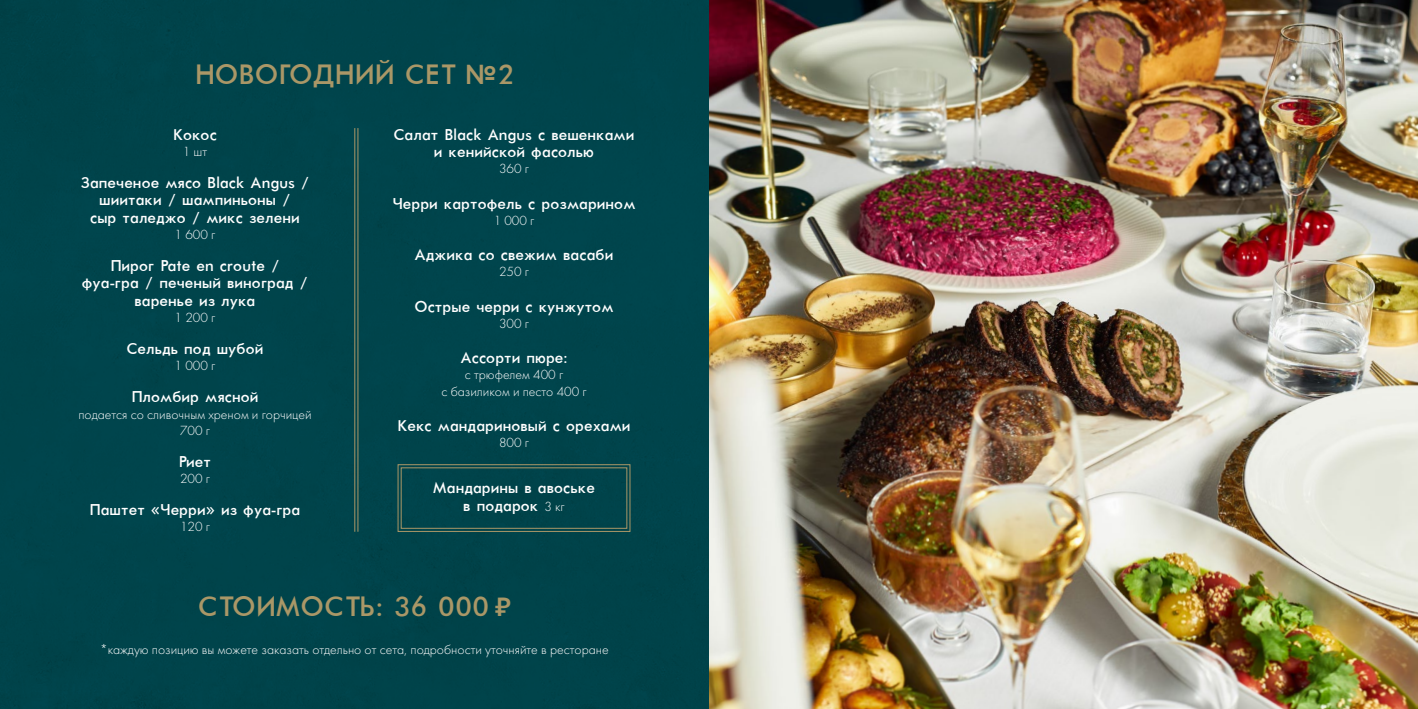
<style>
.page{position:relative;width:1418px;height:709px;background:#fff}
.page>*{position:absolute;margin:0;border:0;box-sizing:border-box;transform-origin:0 0}
.t1{font:31.25px "Futura";color:#aa9767}
.t2{font:17.5px/17.5px "Futura";color:#fff;text-align:center}
.t3{font:13.75px/16.2px "Futura Light C";color:#fff;text-align:center}
.s1{font-family:"Circe";font-weight:700;font-size:27.5px}
.s2{font-family:"Circe"}
.s3{font-family:"Futura Light C";font-size:13.75px}
.s4{font-family:"Circe";font-weight:700;font-size:26.25px}
</style>
<div class="page">
<img style="left:0;top:0;width:1417px;height:709px">
<hr style="left:354px;top:128px;width:1px;height:403px;background:#aa9767">
<hr style="left:357px;top:128px;width:1px;height:403px;background:#aa9767">
<svg style="left:397px;top:464px;width:233px;height:68px;background:#09474b"></svg>
<div style="left:401px;top:467px;width:226px;height:61px;border:1px solid #aa9767"></div>
<h1 class="t1" style="left:195px;top:60px;width:321px">НОВОГОДНИЙ СЕТ <span class="s1">№</span>2</h1>
<p class="t2" style="left:173px;top:126px;width:45px">Кокос</p>
<p class="t3" style="left:183px;top:144px;width:26px">1 шт</p>
<p class="t2" style="left:80px;top:174px;width:230px">Запеченое мясо Black Angus / шиитаки / шампиньоны /<br>сыр таледжо / микс зелени</p>
<p class="t3" style="left:175px;top:227px;width:42px">1 600 г</p>
<p class="t2" style="left:82px;top:257px;width:228px">Пирог Pate en croute / фуа-гра / печеный виноград / варенье из лука</p>
<p class="t3" style="left:175px;top:309px;width:42px">1 200 г</p>
<p class="t2" style="left:126px;top:340px;width:138px">Сельдь под шубой</p>
<p class="t3" style="left:175px;top:357px;width:42px">1 000 г</p>
<p class="t2" style="left:131px;top:388px;width:128px">Пломбир мясной</p>
<p class="t3" style="left:78px;top:407px;width:235px">подается со сливочным хреном и горчицей<br>700 г</p>
<p class="t2" style="left:179px;top:453px;width:34px">Риет</p>
<p class="t3" style="left:180px;top:471px;width:31px">200 г</p>
<p class="t2" style="left:90px;top:501px;width:212px">Паштет <span class="s2">«</span>Черри<span class="s2">»</span> из фуа-гра</p>
<p class="t3" style="left:180px;top:519px;width:31px">120 г</p>
<p class="t2" style="left:393px;top:126px;width:242px">Салат Black Angus c вешенками и кенийской фасолью</p>
<p class="t3" style="left:499px;top:161px;width:31px">360 г</p>
<p class="t2" style="left:392px;top:195px;width:244px">Черри картофель с розмарином</p>
<p class="t3" style="left:493px;top:213px;width:42px">1 000 г</p>
<p class="t2" style="left:414px;top:246px;width:200px">Аджика со свежим васаби</p>
<p class="t3" style="left:499px;top:264px;width:31px">250 г</p>
<p class="t2" style="left:414px;top:298px;width:201px">Острые черри с кунжутом</p>
<p class="t3" style="left:499px;top:315px;width:31px">300 г</p>
<p class="t2" style="left:460px;top:349px;width:109px">Ассорти пюре:</p>
<p class="t3" style="left:441px;top:367px;width:147px">с трюфелем 400 г<br>с базиликом и песто 400 г</p>
<p class="t2" style="left:397px;top:417px;width:235px">Кекс мандариновый с орехами</p>
<p class="t3" style="left:499px;top:435px;width:31px">800 г</p>
<p class="t2" style="left:433px;top:479px;width:164px">Мандарины в авоське в подарок <span class="s3">3 кг</span></p>
<h1 class="t1" style="left:198px;top:591px;width:315px">СТОИМОСТЬ: 36 000 <span class="s4">₽</span></h1>
<p class="t3" style="left:100px;top:641px;width:510px">*каждую позицию вы можете заказать отдельно от сета, подробности уточняйте в ресторане</p>
</div>
